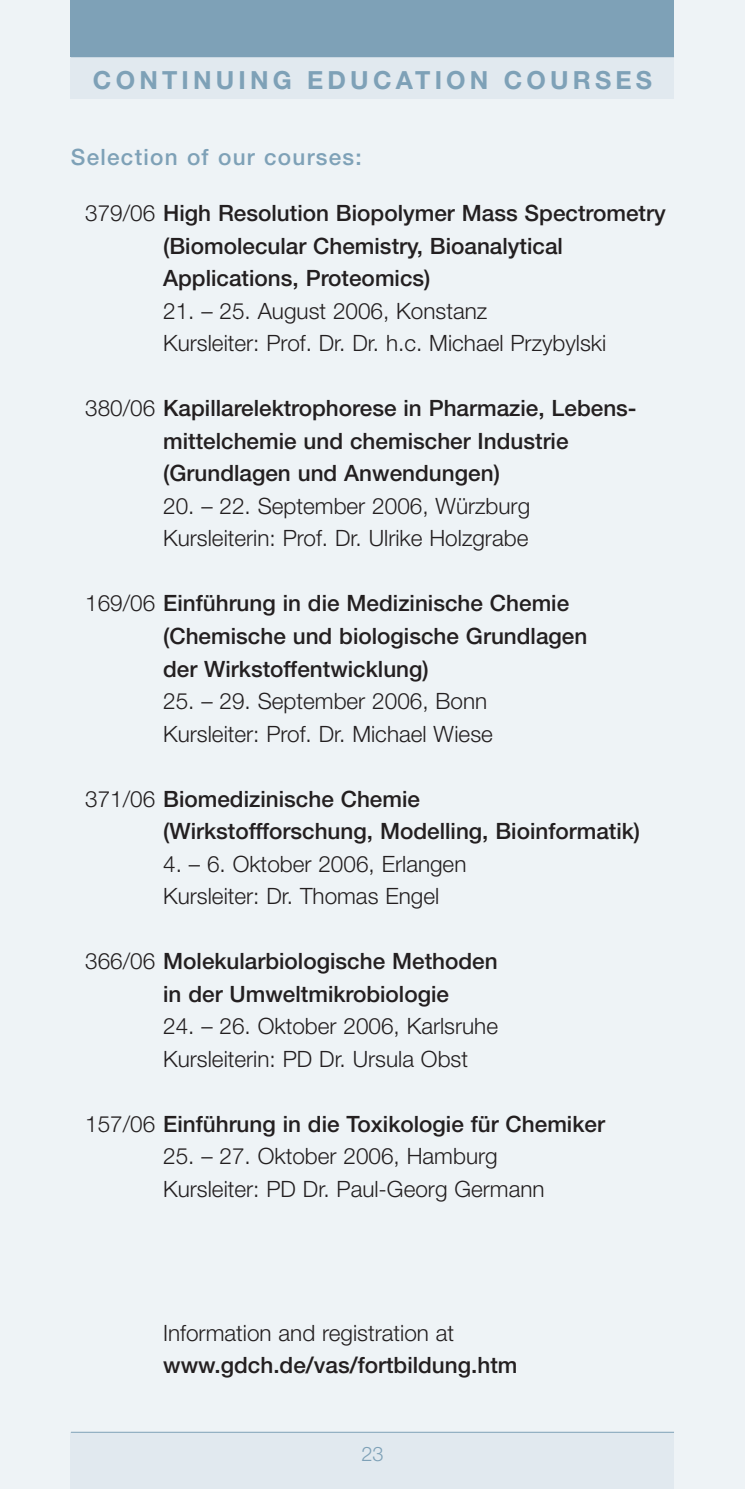
<style>
.page{position:relative;width:745px;height:1489px;background:#fff}
.page>*{position:absolute;margin:0;border:0;box-sizing:border-box;transform-origin:0 0}
.t1{font:700 25px "Helvetica Neue";letter-spacing:.165em;color:#7ea1b7}
.t2{font:500 22.5px/32.5px "Helvetica Neue";color:#231f20}
.t3{font:300 22.5px/32.5px "Helvetica Neue";color:#231f20}
.t4{font:500 22.5px "Helvetica Neue";letter-spacing:.055em;color:#7ea1b7}
.t5{font:300 20px "Helvetica Neue";color:#7ea1b7}
.s1{font-weight:300}
</style>
<div class="page">
<div style="left:0;top:0;width:744px;height:1488px;background:#eef3f6"></div>
<div style="left:71px;top:57px;width:602px;height:42px;background:#e1e9ef"></div>
<div style="left:71px;top:0;width:602px;height:57px;background:#7ea1b7"></div>
<div style="left:71px;top:1431px;width:602px;height:57px;background:#e1e9ef"></div>
<hr style="left:71px;top:1431px;width:602px;height:1px;background:#7ea1b7">
<p class="t1" style="left:93px;top:71px;width:560px">CONTINUING EDUCATION COURSES</p>
<p class="t4" style="left:71px;top:149px;width:292px">Selection of our courses:</p>
<p class="t2" style="left:163px;top:199px;width:503px;text-indent:-78px"><span class="s1">379/06</span> High Resolution Biopolymer Mass Spectrometry (Biomolecular Chemistry, Bioanalytical<br>Applications, Proteomics)</p>
<p class="t3" style="left:163px;top:297px;width:444px">21. – 25. August 2006, Konstanz<br>Kursleiter: Prof. Dr. Dr. h.c. Michael Przybylski</p>
<p class="t2" style="left:163px;top:394px;width:474px;text-indent:-78px"><span class="s1">380/06</span> Kapillarelektrophorese in Pharmazie, Lebens&shy;mittelchemie und chemischer Industrie (Grundlagen und Anwendungen)</p>
<p class="t3" style="left:163px;top:492px;width:368px">20. – 22. September 2006, Würzburg<br>Kursleiterin: Prof. Dr. Ulrike Holzgrabe</p>
<p class="t2" style="left:163px;top:589px;width:425px;text-indent:-78px"><span class="s1">169/06</span> Einführung in die Medizinische Chemie (Chemische und biologische Grundlagen der Wirkstoffentwicklung)</p>
<p class="t3" style="left:163px;top:687px;width:331px">25. – 29. September 2006, Bonn<br>Kursleiter: Prof. Dr. Michael Wiese</p>
<p class="t2" style="left:163px;top:784px;width:478px;text-indent:-78px"><span class="s1">371/06</span> Biomedizinische Chemie<br>(Wirkstoffforschung, Modelling, Bioinformatik)</p>
<p class="t3" style="left:163px;top:849px;width:304px">4. – 6. Oktober 2006, Erlangen<br>Kursleiter: Dr. Thomas Engel</p>
<p class="t2" style="left:163px;top:947px;width:336px;text-indent:-78px"><span class="s1">366/06</span> Molekularbiologische Methoden in der Umweltmikrobiologie</p>
<p class="t3" style="left:163px;top:1012px;width:336px">24. – 26. Oktober 2006, Karlsruhe<br>Kursleiterin: PD Dr. Ursula Obst</p>
<p class="t2" style="left:85px;top:1109px;width:521px"><span class="s1">157/06</span> Einführung in die Toxikologie für Chemiker</p>
<p class="t3" style="left:163px;top:1142px;width:382px">25. – 27. Oktober 2006, Hamburg<br>Kursleiter: PD Dr. Paul-Georg Germann</p>
<p class="t3" style="left:163px;top:1318px;width:292px">Information and registration at</p>
<p class="t2" style="left:163px;top:1350px;width:355px">www.gdch.de/vas/fortbildung.htm</p>
<p class="t5" style="left:361px;top:1446px;width:24px">23</p>
</div>
